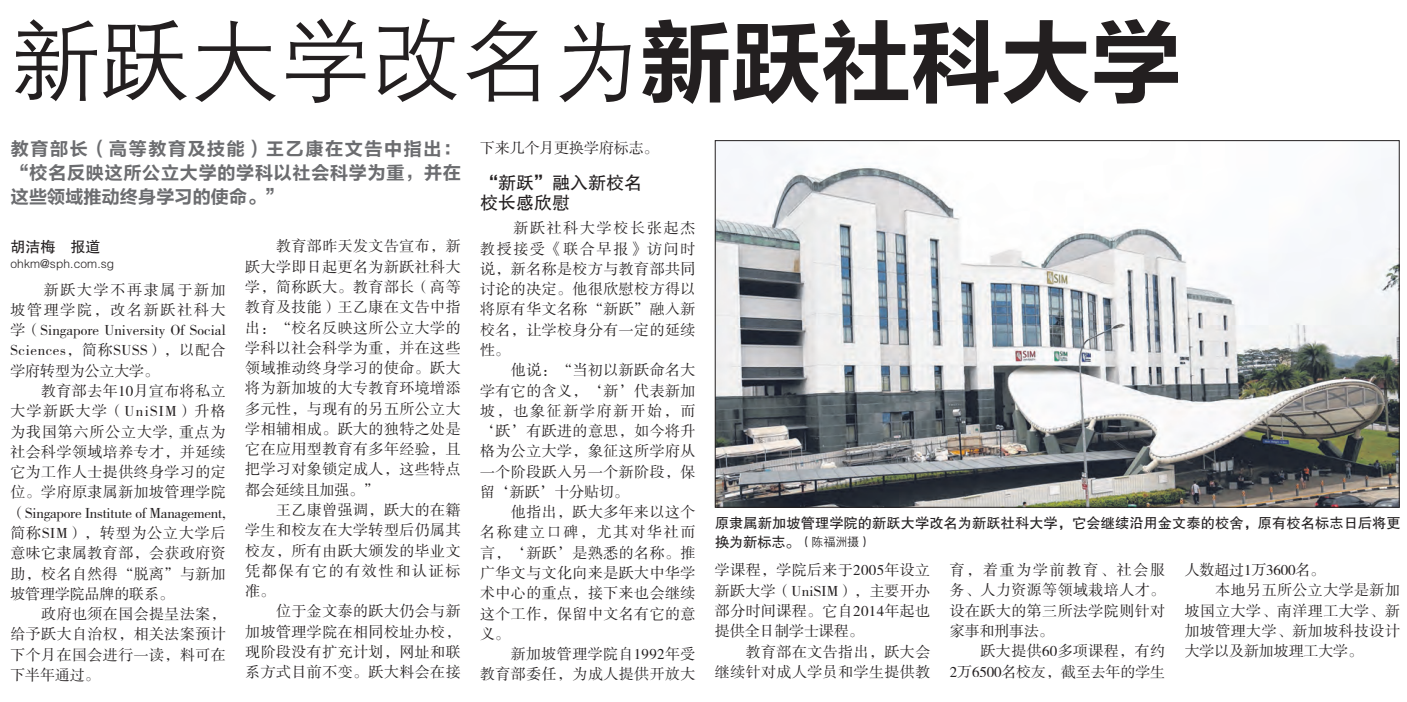
<style>
.page{position:relative;width:1407px;height:702px;background:#fff}
.page>*{position:absolute;margin:0;border:0;box-sizing:border-box;transform-origin:0 0}
.t1{font:90px "FZZDXK GBK1 0";color:#231f20}
.t2{font:18px/24px "FZLTCHK GBK1 0";letter-spacing:.045em;color:#6c6d70;text-align:justify}
.t3{font:18px/20.2px "FZHTK GBK1 0";color:#231f20}
.t4{font:15px/20.2px "FZSSK GBK1 0";letter-spacing:.025em;color:#231f20;text-align:justify}
.t5{font:15px/20.2px "FZSSK GBK1 0";letter-spacing:-.01em;color:#231f20;text-align:right}
.t6{font:15px "FZHTK GBK1 0";color:#231f20}
.t7{font:14.25px/19.5px "FZHTK GBK1 0";color:#231f20}
.t8{font:12px "FZZDXK GBK1 0";letter-spacing:.01em;color:#231f20}
.s1{font-family:"FZLTCHK GBK1 0"}
.s2{font-family:"FZZDXK GBK1 0";font-size:12px}
</style>
<div class="page">
<img style="left:717px;top:147px;width:680px;height:358px">
<h1 class="t1" style="left:10px;top:12px;width:1172px">新跃大学改名为<span class="s1">新跃社科大学</span></h1>
<p class="t2" style="left:11px;top:137px;width:452px">教育部长（高等教育及技能）王乙康在文告中指出：“校名反映这所公立大学的学科以社会科学为重，并在这些领域推动终身学习的使命。”</p>
<p class="t5" style="left:480px;top:138px;width:180px">下来几个月更换学府标志。</p>
<p class="t3" style="left:480px;top:173px;width:163px">“新跃”融入新校名校长感欣慰</p>
<p class="t4" style="left:480px;top:218px;width:217px;text-indent:33px">新跃社科大学校长张起杰教授接受《联合早报》访问时说，新名称是校方与教育部共同讨论的决定。他很欣慰校方得以将原有华文名称“新跃”融入新校名，让学校身分有一定的延续性。</p>
<p class="t4" style="left:480px;top:360px;width:217px;text-indent:31px">他说：“当初以新跃命名大学有它的含义，‘新’代表新加坡，也象征新学府新开始，而‘跃’有跃进的意思，如今将升格为公立大学，象征这所学府从一个阶段跃入另一个新阶段，保留‘新跃’十分贴切。</p>
<p class="t4" style="left:480px;top:502px;width:217px;text-indent:31px">他指出，跃大多年来以这个名称建立口碑，尤其对华社而言，‘新跃’是熟悉的名称。推广华文与文化向来是跃大中华学术中心的重点，接下来也会继续这个工作，保留中文名有它的意义。</p>
<p class="t4" style="left:480px;top:644px;width:217px;text-align:right">新加坡管理学院自1992年受<br>教育部委任，为成人提供开放大</p>
<p class="t4" style="left:245px;top:236px;width:217px;text-indent:31px">教育部昨天发文告宣布，新跃大学即日起更名为新跃社科大学，简称跃大。教育部长（高等教育及技能）王乙康在文告中指出：“校名反映这所公立大学的学科以社会科学为重，并在这些领域推动终身学习的使命。跃大将为新加坡的大专教育环境增添多元性，与现有的另五所公立大学相辅相成。跃大的独特之处是它在应用型教育有多年经验，且把学习对象锁定成人，这些特点都会延续且加强。”</p>
<p class="t4" style="left:245px;top:500px;width:217px;text-indent:31px">王乙康曾强调，跃大的在籍学生和校友在大学转型后仍属其校友，所有由跃大颁发的毕业文凭都保有它的有效性和认证标准。</p>
<p class="t4" style="left:245px;top:601px;width:217px;text-indent:31px">位于金文泰的跃大仍会与新加坡管理学院在相同校址办校，现阶段没有扩充计划，网址和联系方式目前不变。跃大料会在接</p>
<p class="t6" style="left:10px;top:239px;width:91px">胡洁梅 报道</p>
<p class="t8" style="left:10px;top:257px;width:105px">ohkm@sph.com.sg</p>
<p class="t4" style="left:10px;top:280px;width:217px;text-indent:33px">新跃大学不再隶属于新加坡管理学院，改名新跃社科大学（Singapore University Of Social Sciences，简称SUSS），以配合学府转型为公立大学。</p>
<p class="t4" style="left:10px;top:381px;width:217px;text-indent:31px">教育部去年10月宣布将私立大学新跃大学（UniSIM）升格为我国第六所公立大学, 重点为社会科学领域培养专才，并延续它为工作人士提供终身学习的定位。学府原隶属新加坡管理学院（Singapore Institute of Management,简称SIM），转型为公立大学后意味它隶属教育部，会获政府资助，校名自然得“脱离”与新加坡管理学院品牌的联系。</p>
<p class="t4" style="left:10px;top:604px;width:217px;text-indent:31px">政府也须在国会提呈法案，给予跃大自治权，相关法案预计下个月在国会进行一读，料可在下半年通过。</p>
<p class="t7" style="left:715px;top:513px;width:687px">原隶属新加坡管理学院的新跃大学改名为新跃社科大学，它会继续沿用金文泰的校舍，原有校名标志日后将更换为新标志。<span class="s2">（陈福洲摄）</span></p>
<p class="t4" style="left:949px;top:560px;width:217px">育，着重为学前教育、社会服务、人力资源等领域栽培人才。设在跃大的第三所法学院则针对家事和刑事法。</p>
<p class="t5" style="left:949px;top:641px;width:217px">跃大提供60多项课程，有约<br>2万6500名校友，截至去年的学生</p>
<p class="t5" style="left:1184px;top:560px;width:142px">人数超过1万3600名。</p>
<p class="t4" style="left:1215px;top:580px;width:186px">本地另五所公立大学是新加</p>
<p class="t4" style="left:1184px;top:600px;width:217px">坡国立大学、南洋理工大学、新</p>
<p class="t4" style="left:1184px;top:621px;width:217px">加坡管理大学、新加坡科技设计</p>
<p class="t5" style="left:1184px;top:641px;width:180px">大学以及新加坡理工大学。</p>
<p class="t4" style="left:715px;top:560px;width:217px">学课程，学院后来于2005年设立新跃大学（UniSIM），主要开办部分时间课程。它自2014年起也提供全日制学士课程。</p>
<p class="t4" style="left:715px;top:641px;width:217px;text-align:right">教育部在文告指出，跃大会<br>继续针对成人学员和学生提供教</p>
</div>
